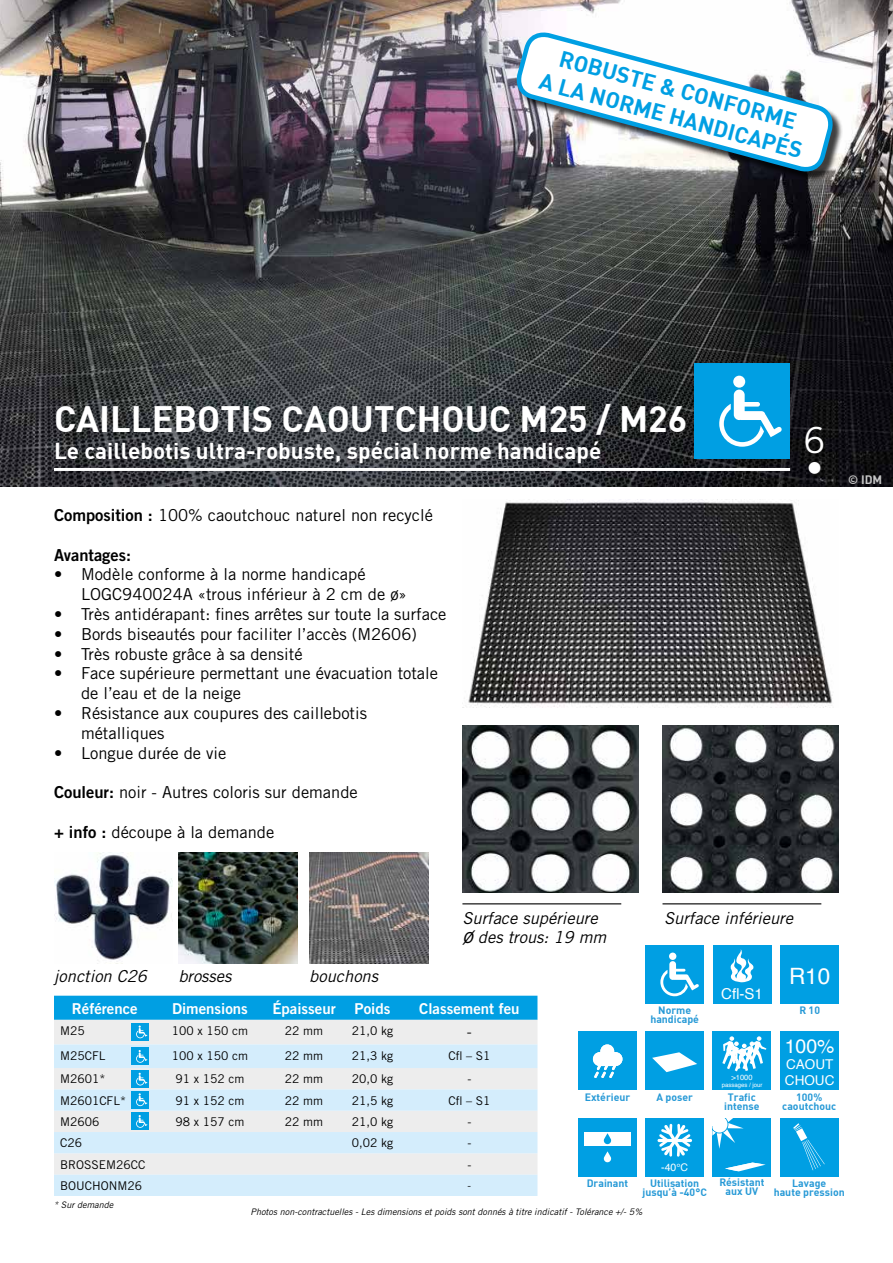
<style>
.page{position:relative;width:893px;height:1263px;background:#fff}
.page>*{position:absolute;margin:0;border:0;box-sizing:border-box;transform-origin:0 0}
.t1{font:36px "DIN Bold";color:#fff}
.t2{font:36px "Trade Gothic";color:#fff}
.t3{font:22.5px "DIN Bold";color:#fff}
.t4{font:22.5px/27px "DIN Bold";color:#009fe3;text-align:center}
.t5{font:22.5px "Helvetica";color:#fff}
.t6{font:19.5px "Helvetica";color:#fff}
.t7{font:16.5px/19.8px "Trade Gothic";color:#000}
.t8{font:italic 16.5px "Trade Gothic";color:#000}
.t9{font:16.5px "Trade Gothic Bold Two";color:#000}
.t10{font:15px "Trade Gothic Bold Two";color:#fff}
.t11{font:15px "Helvetica";color:#fff}
.t12{font:15px "Trade Gothic";color:#000}
.t13{font:13.5px/16.2px "Helvetica";color:#fff}
.t14{font:12px "Trade Gothic";color:#000}
.t15{font:12px "DIN Bold";color:#c6c6c6}
.t16{font:12px "Minion Pro";color:#000}
.t17{font:10.5px/9px "DIN Bold";color:#2699d6;text-align:center}
.t18{font:10.5px "Helvetica";color:#fff}
.t19{font:italic 9px "Trade Gothic";color:#000}
.t20{font:7.5px "Helvetica";color:#fff}
.t21{font:6px "Helvetica";color:#fff}
.s1{font-family:"Trade Gothic Bold Two"}
.s2{font-size:21px}
</style>
<div class="page">
<img style="left:0;top:0;width:893px;height:486px">
<hr style="left:54px;top:468px;width:736px;height:3px;background:#fff">
<img style="left:468px;top:500px;width:365px;height:207px">
<img style="left:462px;top:725px;width:177px;height:168px">
<img style="left:662px;top:725px;width:177px;height:168px">
<img style="left:178px;top:853px;width:119px;height:110px">
<img style="left:309px;top:853px;width:119px;height:110px">
<img style="left:54px;top:853px;width:119px;height:109px">
<div style="left:54px;top:1038px;width:483px;height:6px;background:#ededed"></div>
<svg style="left:54px;top:1044px;width:483px;height:152px;background:#deecf5"></svg>
<div style="left:645px;top:1031px;width:59px;height:59px;background:#009fe3"></div>
<svg style="left:652px;top:1052px;width:45px;height:20px"></svg>
<div style="left:578px;top:1031px;width:59px;height:59px;background:#009fe3"></div>
<svg style="left:593px;top:1044px;width:29px;height:34px"></svg>
<div style="left:713px;top:1031px;width:58px;height:59px;background:#009fe3"></div>
<svg style="left:722px;top:1036px;width:44px;height:35px"></svg>
<div style="left:780px;top:1118px;width:59px;height:58px;background:#009fe3"></div>
<svg style="left:793px;top:1123px;width:32px;height:47px"></svg>
<div style="left:645px;top:945px;width:59px;height:59px;background:#009fe3"></div>
<svg style="left:660px;top:952px;width:39px;height:44px"></svg>
<div style="left:578px;top:1118px;width:59px;height:58px;background:#009fe3"></div>
<svg style="left:604px;top:1151px;width:7px;height:11px"></svg>
<div style="left:584px;top:1132px;width:47px;height:13px;background:#fff"></div>
<svg style="left:604px;top:1133px;width:7px;height:11px"></svg>
<div style="left:645px;top:1118px;width:59px;height:58px;background:#009fe3"></div>
<hr style="left:657px;top:1139px;width:19px;height:3px;background:#fff;border-radius:2px">
<hr style="left:674px;top:1139px;width:18px;height:3px;background:#fff;border-radius:2px">
<svg style="left:659px;top:1124px;width:31px;height:33px"></svg>
<div style="left:713px;top:1118px;width:58px;height:58px;background:#009fe3"></div>
<svg style="left:725px;top:1162px;width:41px;height:9px"></svg>
<svg style="left:713px;top:1118px;width:31px;height:31px"></svg>
<div style="left:780px;top:1031px;width:58px;height:59px;background:#009fe3"></div>
<hr style="left:462px;top:903px;width:159px;height:1px;background:#000">
<hr style="left:662px;top:903px;width:159px;height:1px;background:#000">
<div style="left:713px;top:945px;width:58px;height:59px;background:#009fe3"></div>
<svg style="left:730px;top:949px;width:23px;height:33px"></svg>
<div style="left:695px;top:364px;width:95px;height:95px;background:#009fe3"></div>
<svg style="left:719px;top:376px;width:63px;height:71px"></svg>
<div style="left:780px;top:945px;width:59px;height:59px;background:#009fe3"></div>
<svg style="left:132px;top:1038px;width:17px;height:2px"></svg>
<svg style="left:54px;top:996px;width:483px;height:42px;background:#64c0e7"></svg>
<div style="left:132px;top:1048px;width:17px;height:17px;background:#009fe3"></div>
<svg style="left:136px;top:1050px;width:11px;height:13px"></svg>
<div style="left:132px;top:1070px;width:17px;height:18px;background:#009fe3"></div>
<svg style="left:136px;top:1073px;width:11px;height:12px"></svg>
<div style="left:132px;top:1091px;width:17px;height:17px;background:#009fe3"></div>
<svg style="left:136px;top:1093px;width:11px;height:13px"></svg>
<div style="left:132px;top:1113px;width:17px;height:17px;background:#009fe3"></div>
<svg style="left:136px;top:1115px;width:11px;height:13px"></svg>
<div style="left:518px;top:34px;width:325px;height:148px;background:#000;opacity:.75"></div>
<svg style="left:514px;top:30px;width:321px;height:144px"></svg>
<h2 class="t4" style="left:551px;top:41px;width:273px;rotate:15deg">ROBUSTE &amp; CONFORME<br>A LA NORME HANDICAPÉS</h2>
<h1 class="t1" style="left:54px;top:395px;width:635px">CAILLEBOTIS CAOUTCHOUC M25 / M26</h1>
<h2 class="t3" style="left:54px;top:436px;width:549px">Le caillebotis ultra-robuste, spécial norme handicapé</h2>
<p class="t7" style="left:54px;top:505px;width:381px"><span class="s1">Composition :</span> 100% caoutchouc naturel non recyclé</p>
<p class="t9" style="left:54px;top:544px;width:79px">Avantages:</p>
<p class="t7" style="left:81px;top:564px;width:327px;text-indent:-27px">• Modèle conforme à la norme handicapé<br>LOGC940024A «trous inférieur à 2 cm de ø»</p>
<p class="t7" style="left:54px;top:604px;width:394px">• Très antidérapant: fines arrêtes sur toute la surface</p>
<p class="t7" style="left:54px;top:624px;width:364px">• Bords biseautés pour faciliter l’accès (M2606)</p>
<p class="t7" style="left:54px;top:644px;width:250px">• Très robuste grâce à sa densité</p>
<p class="t7" style="left:81px;top:663px;width:359px;text-indent:-27px">• Face supérieure permettant une évacuation totale de l’eau et de la neige</p>
<p class="t7" style="left:81px;top:703px;width:287px;text-indent:-27px">• Résistance aux coupures des caillebotis métalliques</p>
<p class="t7" style="left:54px;top:743px;width:174px">• Longue durée de vie</p>
<p class="t7" style="left:54px;top:782px;width:305px"><span class="s1">Couleur:</span> noir - Autres coloris sur demande</p>
<p class="t7" style="left:54px;top:822px;width:222px"><span class="s1">+ info :</span> découpe à la demande</p>
<h1 class="t2" style="left:803px;top:418px;width:23px">6</h1>
<h1 class="t1" style="left:806px;top:443px;width:19px">•</h1>
<p class="t15" style="left:848px;top:472px;width:36px">© IDM</p>
<p class="t8" style="left:462px;top:908px;width:137px">Surface supérieure</p>
<p class="t8" style="left:664px;top:908px;width:130px">Surface inférieure</p>
<p class="t8" style="left:462px;top:927px;width:145px"><span class="s2">ø</span> des trous: 19 mm</p>
<p class="t8" style="left:54px;top:966px;width:95px">jonction C26</p>
<p class="t8" style="left:178px;top:966px;width:55px">brosses</p>
<p class="t8" style="left:309px;top:966px;width:70px">bouchons</p>
<p class="t10" style="left:72px;top:999px;width:67px">Référence</p>
<p class="t10" style="left:172px;top:999px;width:77px">Dimensions</p>
<p class="t10" style="left:272px;top:999px;width:65px">Épaisseur</p>
<p class="t10" style="left:355px;top:999px;width:37px">Poids</p>
<p class="t10" style="left:419px;top:999px;width:102px">Classement feu</p>
<p class="t14" style="left:60px;top:1024px;width:26px">M25</p>
<p class="t14" style="left:172px;top:1024px;width:78px">100 x 150 cm</p>
<p class="t14" style="left:285px;top:1024px;width:40px">22 mm</p>
<p class="t14" style="left:352px;top:1024px;width:43px">21,0 kg</p>
<p class="t12" style="left:467px;top:1023px;width:6px">-</p>
<p class="t14" style="left:60px;top:1048px;width:47px">M25CFL</p>
<p class="t14" style="left:172px;top:1048px;width:78px">100 x 150 cm</p>
<p class="t14" style="left:285px;top:1048px;width:40px">22 mm</p>
<p class="t14" style="left:352px;top:1048px;width:43px">21,3 kg</p>
<p class="t14" style="left:448px;top:1048px;width:43px">Cfl – S1</p>
<p class="t14" style="left:60px;top:1072px;width:47px">M2601*</p>
<p class="t14" style="left:176px;top:1072px;width:70px">91 x 152 cm</p>
<p class="t14" style="left:285px;top:1072px;width:40px">22 mm</p>
<p class="t14" style="left:352px;top:1072px;width:43px">20,0 kg</p>
<p class="t14" style="left:467px;top:1072px;width:5px">-</p>
<p class="t14" style="left:60px;top:1093px;width:67px">M2601CFL*</p>
<p class="t14" style="left:176px;top:1093px;width:70px">91 x 152 cm</p>
<p class="t14" style="left:285px;top:1093px;width:40px">22 mm</p>
<p class="t14" style="left:352px;top:1093px;width:43px">21,5 kg</p>
<p class="t14" style="left:448px;top:1093px;width:43px">Cfl – S1</p>
<p class="t14" style="left:60px;top:1114px;width:41px">M2606</p>
<p class="t14" style="left:176px;top:1114px;width:70px">98 x 157 cm</p>
<p class="t14" style="left:285px;top:1114px;width:40px">22 mm</p>
<p class="t14" style="left:352px;top:1114px;width:43px">21,0 kg</p>
<p class="t14" style="left:467px;top:1114px;width:5px">-</p>
<p class="t14" style="left:60px;top:1136px;width:23px">C26</p>
<p class="t14" style="left:352px;top:1136px;width:43px">0,02 kg</p>
<p class="t14" style="left:467px;top:1136px;width:5px">-</p>
<p class="t14" style="left:60px;top:1157px;width:87px">BROSSEM26CC</p>
<p class="t14" style="left:467px;top:1157px;width:5px">-</p>
<p class="t14" style="left:60px;top:1178px;width:83px">BOUCHONM26</p>
<p class="t16" style="left:467px;top:1177px;width:6px">-</p>
<p class="t17" style="left:650px;top:1005px;width:50px">Norme handicapé</p>
<p class="t11" style="left:721px;top:982px;width:43px">Cfl-S1</p>
<p class="t20" style="left:731px;top:1071px;width:23px">&gt;1000</p>
<p class="t21" style="left:722px;top:1080px;width:42px">passages / jour</p>
<p class="t17" style="left:585px;top:1092px;width:47px">Extérieur</p>
<p class="t17" style="left:656px;top:1092px;width:38px">A poser</p>
<p class="t17" style="left:724px;top:1092px;width:37px">Trafic intense</p>
<p class="t17" style="left:587px;top:1178px;width:43px">Drainant</p>
<p class="t18" style="left:661px;top:1159px;width:28px">-40°C</p>
<p class="t17" style="left:642px;top:1178px;width:66px">Utilisation jusqu’à -40°C</p>
<p class="t17" style="left:719px;top:1177px;width:47px">Résistant aux UV</p>
<p class="t19" style="left:54px;top:1200px;width:61px">* Sur demande</p>
<p class="t19" style="left:251px;top:1207px;width:393px">Photos non-contractuelles - Les dimensions et poids sont donnés à titre indicatif - Tolérance +/- 5%</p>
<h2 class="t5" style="left:789px;top:959px;width:43px">R10</h2>
<p class="t17" style="left:799px;top:1005px;width:22px">R 10</p>
<p class="t6" style="left:785px;top:1031px;width:51px">100%</p>
<p class="t13" style="left:785px;top:1056px;width:51px">CAOUT<br>CHOUC</p>
<p class="t17" style="left:782px;top:1092px;width:55px">100% caoutchouc</p>
<p class="t17" style="left:774px;top:1178px;width:73px">Lavage<br>haute pression</p>
</div>
